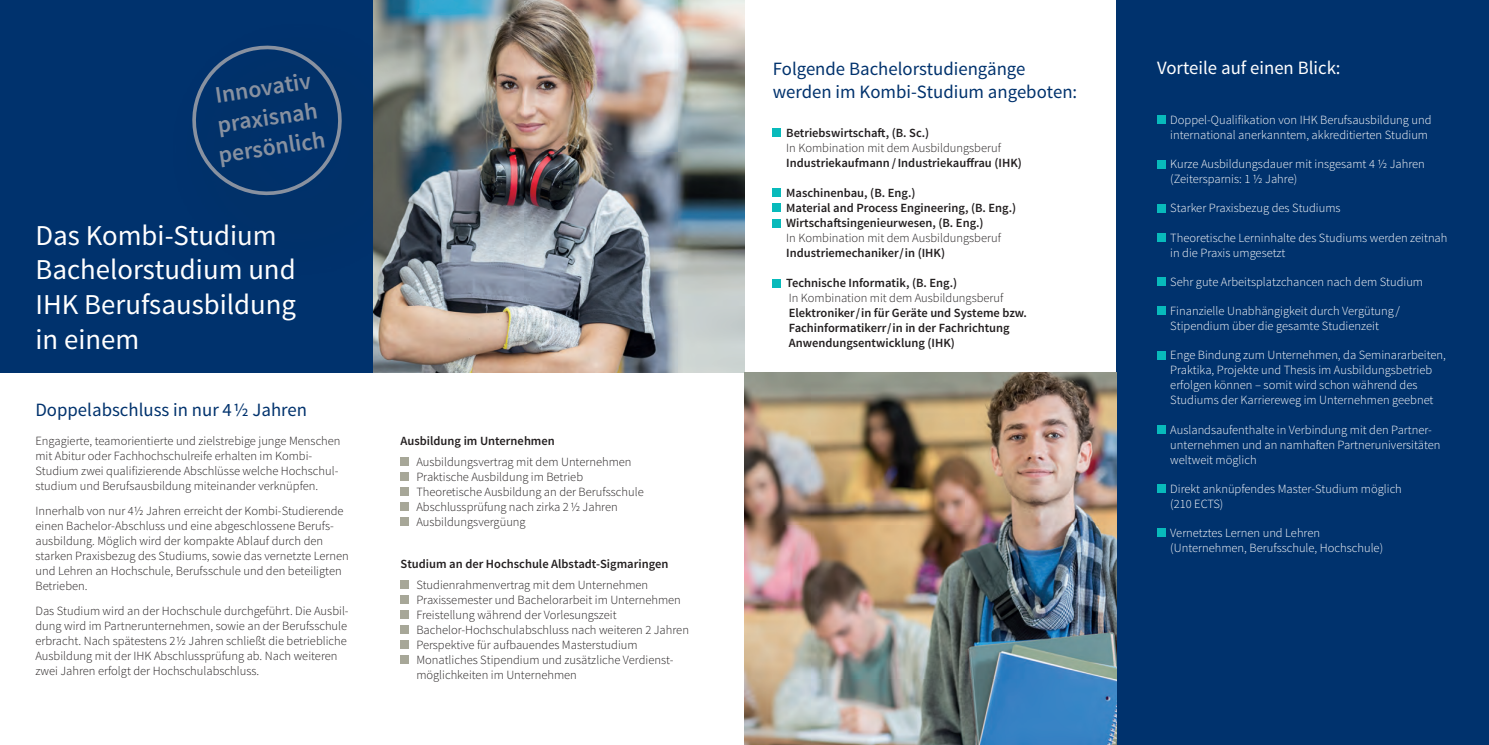
<style>
.page{position:relative;width:1489px;height:745px;background:#fff}
.page>*{position:absolute;margin:0;border:0;box-sizing:border-box;transform-origin:0 0}
.t1{font:28.75px/34.5px "Source Sans Pro";color:#fff}
.t2{font:600 23.75px/30px "Source Sans Pro";color:#8891a0}
.t3{font:18.75px/22.5px "Source Sans Pro";color:#00326d}
.t4{font:18.75px "Source Sans Pro";color:#fff}
.t5{font:300 12.5px/15px "Source Sans Pro";color:#231f20}
.t6{font:300 12.5px/15px "Source Sans Pro";color:#fff}
.t7{font:600 12.5px/15px "Source Sans Pro";color:#231f20}
</style>
<div class="page">
<img style="left:372px;top:0;width:372px;height:372px">
<div style="left:1116px;top:0;width:372px;height:744px;background:#00326d"></div>
<div style="left:772px;top:129px;width:9px;height:8px;background:#08babb"></div>
<div style="left:772px;top:189px;width:9px;height:8px;background:#08babb"></div>
<div style="left:772px;top:204px;width:9px;height:8px;background:#08babb"></div>
<div style="left:772px;top:219px;width:9px;height:8px;background:#08babb"></div>
<div style="left:772px;top:279px;width:9px;height:8px;background:#08babb"></div>
<div style="left:400px;top:457px;width:9px;height:8px;background:#a7a798"></div>
<div style="left:400px;top:472px;width:9px;height:8px;background:#a7a798"></div>
<div style="left:400px;top:487px;width:9px;height:8px;background:#a7a798"></div>
<div style="left:400px;top:502px;width:9px;height:8px;background:#a7a798"></div>
<div style="left:400px;top:517px;width:9px;height:8px;background:#a7a798"></div>
<div style="left:400px;top:580px;width:9px;height:8px;background:#a7a798"></div>
<div style="left:400px;top:595px;width:9px;height:8px;background:#a7a798"></div>
<div style="left:400px;top:610px;width:9px;height:8px;background:#a7a798"></div>
<div style="left:400px;top:625px;width:9px;height:8px;background:#a7a798"></div>
<div style="left:400px;top:640px;width:9px;height:8px;background:#a7a798"></div>
<div style="left:400px;top:655px;width:9px;height:8px;background:#a7a798"></div>
<div style="left:1156px;top:116px;width:9px;height:8px;background:#08babb"></div>
<div style="left:1156px;top:160px;width:9px;height:8px;background:#08babb"></div>
<div style="left:1156px;top:204px;width:9px;height:8px;background:#08babb"></div>
<div style="left:1156px;top:233px;width:9px;height:8px;background:#08babb"></div>
<div style="left:1156px;top:277px;width:9px;height:9px;background:#08babb"></div>
<div style="left:1156px;top:306px;width:9px;height:9px;background:#08babb"></div>
<div style="left:1156px;top:351px;width:9px;height:8px;background:#08babb"></div>
<div style="left:1156px;top:425px;width:9px;height:8px;background:#08babb"></div>
<div style="left:1156px;top:484px;width:9px;height:8px;background:#08babb"></div>
<div style="left:1156px;top:528px;width:9px;height:8px;background:#08babb"></div>
<div style="left:0;top:0;width:372px;height:372px;background:#00326d"></div>
<img style="left:744px;top:372px;width:372px;height:372px">
<div style="left:166px;top:18px;width:264px;height:263px;background:#231f20;opacity:.88"></div>
<svg style="left:186px;top:40px;width:161px;height:161px"></svg>
<h2 class="t2" style="left:207px;top:82px;width:109px;rotate:-9deg">Innovativ praxisnah persönlich</h2>
<h1 class="t1" style="left:35px;top:218px;width:262px">Das Kombi-Studium<br>Bachelorstudium und<br>IHK Berufsausbildung in einem</h1>
<h3 class="t3" style="left:35px;top:398px;width:273px">Doppelabschluss in nur 4½ Jahren</h3>
<p class="t5" style="left:35px;top:433px;width:306px">Engagierte, teamorientierte und zielstrebige junge Menschen mit Abitur oder Fachhochschulreife erhalten im Kombi-Studium zwei qualifizierende Abschlüsse welche Hochschul&shy;studium und Berufsausbildung miteinander verknüpfen.</p>
<p class="t5" style="left:35px;top:503px;width:315px">Innerhalb von nur 4½ Jahren erreicht der Kombi-Studierende einen Bachelor-Abschluss und eine abgeschlossene Berufs&shy;ausbildung. Möglich wird der kompakte Ablauf durch den starken Praxisbezug des Studiums, sowie das vernetzte Lernen und Lehren an Hochschule, Berufsschule und den beteiligten Betrieben.</p>
<p class="t5" style="left:35px;top:603px;width:315px">Das Studium wird an der Hochschule durchgeführt. Die Ausbil&shy;dung wird im Partnerunternehmen, sowie an der Berufsschule erbracht. Nach spätestens 2½ Jahren schließt die betriebliche Ausbildung mit der IHK Abschlussprüfung ab. Nach weiteren zwei Jahren erfolgt der Hochschulabschluss.</p>
<p class="t7" style="left:400px;top:433px;width:156px">Ausbildung im Unternehmen</p>
<p class="t5" style="left:416px;top:453px;width:229px">Ausbildungsvertrag mit dem Unternehmen Praktische Ausbildung im Betrieb Theoretische Ausbildung an der Berufsschule Abschlussprüfung nach zirka 2 ½ Jahren Ausbildungsvergüung</p>
<p class="t7" style="left:400px;top:556px;width:269px">Studium an der Hochschule Albstadt-Sigmaringen</p>
<p class="t5" style="left:416px;top:576px;width:274px">Studienrahmenvertrag mit dem Unternehmen Praxissemester und Bachelorarbeit im Unternehmen Freistellung während der Vorlesungszeit Bachelor-Hochschulabschluss nach weiteren 2 Jahren Perspektive für aufbauendes Masterstudium Monatliches Stipendium und zusätzliche Verdienst&shy;möglichkeiten im Unternehmen</p>
<h3 class="t3" style="left:772px;top:58px;width:306px">Folgende Bachelorstudiengänge werden im Kombi-Studium angeboten:</h3>
<p class="t7" style="left:786px;top:126px;width:144px">Betriebswirtschaft, (B. Sc.)</p>
<p class="t5" style="left:786px;top:140px;width:216px">In Kombination mit dem Ausbildungsberuf</p>
<p class="t7" style="left:786px;top:156px;width:237px">Industriekaufmann / Industriekauffrau (IHK)</p>
<p class="t7" style="left:786px;top:186px;width:231px">Maschinenbau, (B. Eng.)<br>Material and Process Engineering, (B. Eng.)<br>Wirtschaftsingenieurwesen, (B. Eng.)</p>
<p class="t5" style="left:786px;top:230px;width:216px">In Kombination mit dem Ausbildungsberuf</p>
<p class="t7" style="left:786px;top:246px;width:160px">Industriemechaniker/in (IHK)</p>
<p class="t7" style="left:786px;top:276px;width:172px">Technische Informatik, (B. Eng.)</p>
<p class="t5" style="left:788px;top:290px;width:216px">In Kombination mit dem Ausbildungsberuf</p>
<p class="t7" style="left:788px;top:306px;width:240px">Elektroniker/in für Geräte und Systeme bzw.<br>Fachinformatikerr/in in der Fachrichtung<br>Anwendungsentwicklung (IHK)</p>
<h3 class="t4" style="left:1156px;top:56px;width:185px">Vorteile auf einen Blick:</h3>
<p class="t6" style="left:1170px;top:112px;width:263px">Doppel-Qualifikation von IHK Berufsausbildung und international anerkanntem, akkreditierten Studium</p>
<p class="t6" style="left:1170px;top:156px;width:256px">Kurze Ausbildungsdauer mit insgesamt 4 ½ Jahren (Zeitersparnis: 1 ½ Jahre)</p>
<p class="t6" style="left:1170px;top:201px;width:172px">Starker Praxisbezug des Studiums</p>
<p class="t6" style="left:1170px;top:230px;width:279px">Theoretische Lerninhalte des Studiums werden zeitnah in die Praxis umgesetzt</p>
<p class="t6" style="left:1170px;top:274px;width:254px">Sehr gute Arbeitsplatzchancen nach dem Studium</p>
<p class="t6" style="left:1170px;top:303px;width:231px">Finanzielle Unabhängigkeit durch Vergütung /<br>Stipendium über die gesamte Studienzeit</p>
<p class="t6" style="left:1170px;top:347px;width:277px">Enge Bindung zum Unternehmen, da Seminararbeiten, Praktika, Projekte und Thesis im Ausbildungsbetrieb erfolgen können – somit wird schon während des Studiums der Karriereweg im Unternehmen geebnet</p>
<p class="t6" style="left:1170px;top:421px;width:272px">Auslandsaufenthalte in Verbindung mit den Partner&shy;unternehmen und an namhaften Partneruniversitäten weltweit möglich</p>
<p class="t6" style="left:1170px;top:481px;width:233px">Direkt anknüpfendes Master-Studium möglich (210 ECTS)</p>
<p class="t6" style="left:1170px;top:525px;width:214px">Vernetztes Lernen und Lehren (Unternehmen, Berufsschule, Hochschule)</p>
</div>
